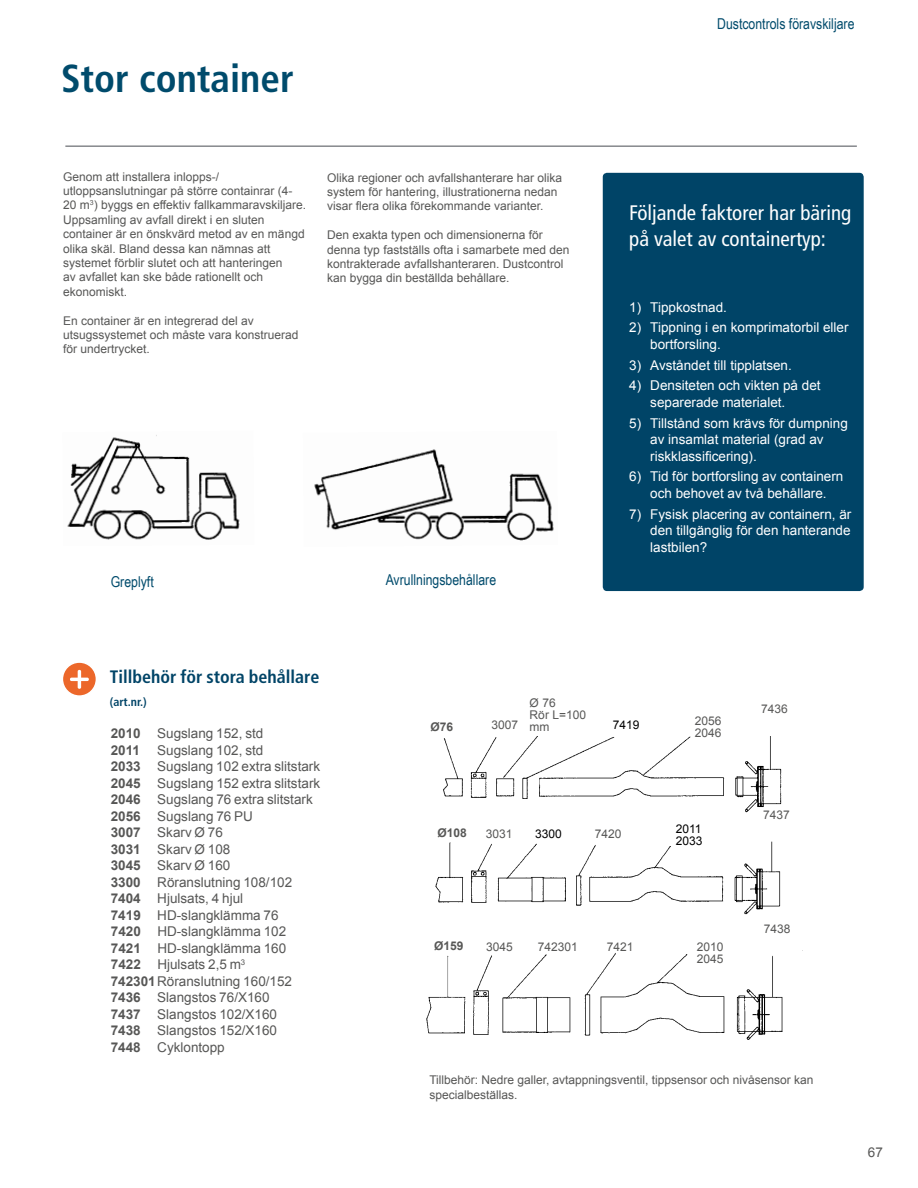
<style>
.page{position:relative;width:918px;height:1188px;background:#fff}
.page>*{position:absolute;margin:0;border:0;box-sizing:border-box;transform-origin:0 0}
.t1{font:700 condensed 39px "Frutiger LT Pro";color:#004b6c}
.t2{font:condensed 21px/25.2px "Frutiger LT Pro";color:#fff}
.t3{font:700 condensed 18px "Frutiger LT Pro";color:#004467}
.t4{font:15px "Arial Narrow";color:#004b6c}
.t5{font:13.5px/16.5px "Arial";color:#575756}
.t6{font:13.5px/16.5px "Arial";color:#fff}
.t7{font:12px/14.4px "Arial";color:#575756}
.t8{font:12px/12px "Arial";color:#000}
.t9{font:700 12px "Arial";color:#575756}
.t10{font:700 condensed 12px "Frutiger LT Pro";color:#004467}
.s1{font-weight:700}
</style>
<div class="page">
<hr style="left:65px;top:145px;width:792px;height:2px;background:#86888c">
<div style="left:62px;top:662px;width:34px;height:34px;background:#ec672a;border-radius:50%"></div>
<svg style="left:70px;top:669px;width:19px;height:20px"></svg>
<div style="left:62px;top:661px;width:35px;height:36px;border:2px solid #fff;border-radius:50%"></div>
<img style="left:314px;top:449px;width:240px;height:92px">
<img style="left:67px;top:435px;width:173px;height:105px">
<img style="left:443px;top:736px;width:339px;height:77px">
<img style="left:435px;top:841px;width:346px;height:74px">
<img style="left:426px;top:953px;width:357px;height:87px">
<div style="left:603px;top:173px;width:261px;height:418px;background:#004467;border-radius:4px"></div>
<h1 class="t1" style="left:61px;top:56px;width:234px">Stor container</h1>
<p class="t4" style="left:717px;top:13px;width:139px">Dustcontrols föravskiljare</p>
<p class="t7" style="left:63px;top:169px;width:245px">Genom att installera inlopps-/ utloppsanslutningar på större containrar (4- 20 m<sup>3</sup>) byggs en effektiv fallkammaravskiljare.<br>Uppsamling av avfall direkt i en sluten container är en önskvärd metod av en mängd olika skäl. Bland dessa kan nämnas att systemet förblir slutet och att hanteringen<br>av avfallet kan ske både rationellt och ekonomiskt.</p>
<p class="t7" style="left:63px;top:313px;width:237px">En container är en integrerad del av utsugssystemet och måste vara konstruerad för undertrycket.</p>
<p class="t7" style="left:327px;top:170px;width:236px">Olika regioner och avfallshanterare har olika system för hantering, illustrationerna nedan visar flera olika förekommande varianter.</p>
<p class="t7" style="left:327px;top:228px;width:244px">Den exakta typen och dimensionerna för denna typ fastställs ofta i samarbete med den kontrakterade avfallshanteraren. Dustcontrol kan bygga din beställda behållare.</p>
<p class="t4" style="left:111px;top:571px;width:45px">Greplyft</p>
<p class="t4" style="left:386px;top:569px;width:112px">Avrullningsbehållare</p>
<h2 class="t2" style="left:629px;top:201px;width:223px">Följande faktorer har bäring på valet av containertyp:</h2>
<p class="t6" style="left:629px;top:299px;width:99px">1) Tippkostnad.</p>
<p class="t6" style="left:650px;top:320px;width:200px;text-indent:-21px">2) Tippning i en komprimatorbil eller bortforsling.</p>
<p class="t6" style="left:629px;top:357px;width:164px">3) Avståndet till tipplatsen.</p>
<p class="t6" style="left:650px;top:378px;width:172px;text-indent:-21px">4) Densiteten och vikten på det separerade materialet.</p>
<p class="t6" style="left:650px;top:415px;width:199px;text-indent:-21px">5) Tillstånd som krävs för dumpning av insamlat material (grad av riskklassificering).</p>
<p class="t6" style="left:629px;top:469px;width:216px;text-align:center">6) Tid för bortforsling av containern och behovet av två behållare.</p>
<p class="t6" style="left:650px;top:506px;width:203px;text-align:justify;text-indent:-21px">7) Fysisk placering av containern, är den tillgänglig för den hanterande lastbilen?</p>
<h3 class="t3" style="left:110px;top:666px;width:211px">Tillbehör för stora behållare</h3>
<p class="t10" style="left:110px;top:694px;width:39px">(art.nr.)</p>
<p class="t5" style="left:111px;top:726px;width:154px"><span class="s1">2010</span> Sugslang 152, std<br><span class="s1">2011</span></p>
<p class="t5" style="left:111px;top:742px;width:211px;text-indent:46px">Sugslang 102, std<br><span class="s1">2033</span> Sugslang 102 extra slitstark<br><span class="s1">2045</span> Sugslang 152 extra slitstark<br><span class="s1">2046</span> Sugslang 76 extra slitstark<br><span class="s1">2056</span> Sugslang 76 PU<br><span class="s1">3007</span> Skarv Ø 76<br><span class="s1">3031</span> Skarv Ø 108<br><span class="s1">3045</span> Skarv Ø 160<br><span class="s1">3300</span> Röranslutning 108/102<br><span class="s1">7404</span> Hjulsats, 4 hjul<br><span class="s1">7419</span> HD-slangklämma 76<br><span class="s1">7420</span> HD-slangklämma 102<br><span class="s1">7421</span> HD-slangklämma 160<br><span class="s1">7422</span> Hjulsats 2,5 m<sup>3<br></sup><span class="s1">742301</span>Röranslutning 160/152<br><span class="s1">7436</span> Slangstos 76/X160<br><span class="s1">7437</span> Slangstos 102/X160<br><span class="s1">7438</span> Slangstos 152/X160<br><span class="s1">7448</span> Cyklontopp</p>
<p class="t7" style="left:530px;top:697px;width:58px;line-height:12px">Ø 76<br>Rör L=100 mm</p>
<p class="t9" style="left:430px;top:719px;width:24px">Ø76</p>
<p class="t7" style="left:491px;top:718px;width:28px">3007</p>
<p class="t8" style="left:613px;top:719px;width:28px">7419</p>
<p class="t7" style="left:695px;top:715px;width:28px;line-height:12px">2056<br>2046</p>
<p class="t9" style="left:437px;top:825px;width:31px">Ø108</p>
<p class="t7" style="left:486px;top:826px;width:28px">3031</p>
<p class="t8" style="left:535px;top:828px;width:28px">3300</p>
<p class="t7" style="left:595px;top:826px;width:28px">7420</p>
<p class="t8" style="left:676px;top:823px;width:28px">2011<br>2033</p>
<p class="t9" style="left:434px;top:938px;width:31px">Ø159</p>
<p class="t7" style="left:486px;top:940px;width:28px">3045</p>
<p class="t7" style="left:538px;top:940px;width:42px">742301</p>
<p class="t7" style="left:607px;top:940px;width:28px">7421</p>
<p class="t7" style="left:697px;top:941px;width:28px;line-height:12px">2010<br>2045</p>
<p class="t7" style="left:761px;top:702px;width:28px">7436</p>
<p class="t7" style="left:763px;top:808px;width:28px">7437</p>
<p class="t7" style="left:764px;top:922px;width:28px">7438</p>
<p class="t7" style="left:429px;top:1072px;width:385px;line-height:15px">Tillbehör: Nedre galler, avtappningsventil, tippsensor och nivåsensor kan specialbeställas.</p>
<p class="t5" style="left:868px;top:1144px;width:17px">67</p>
</div>
